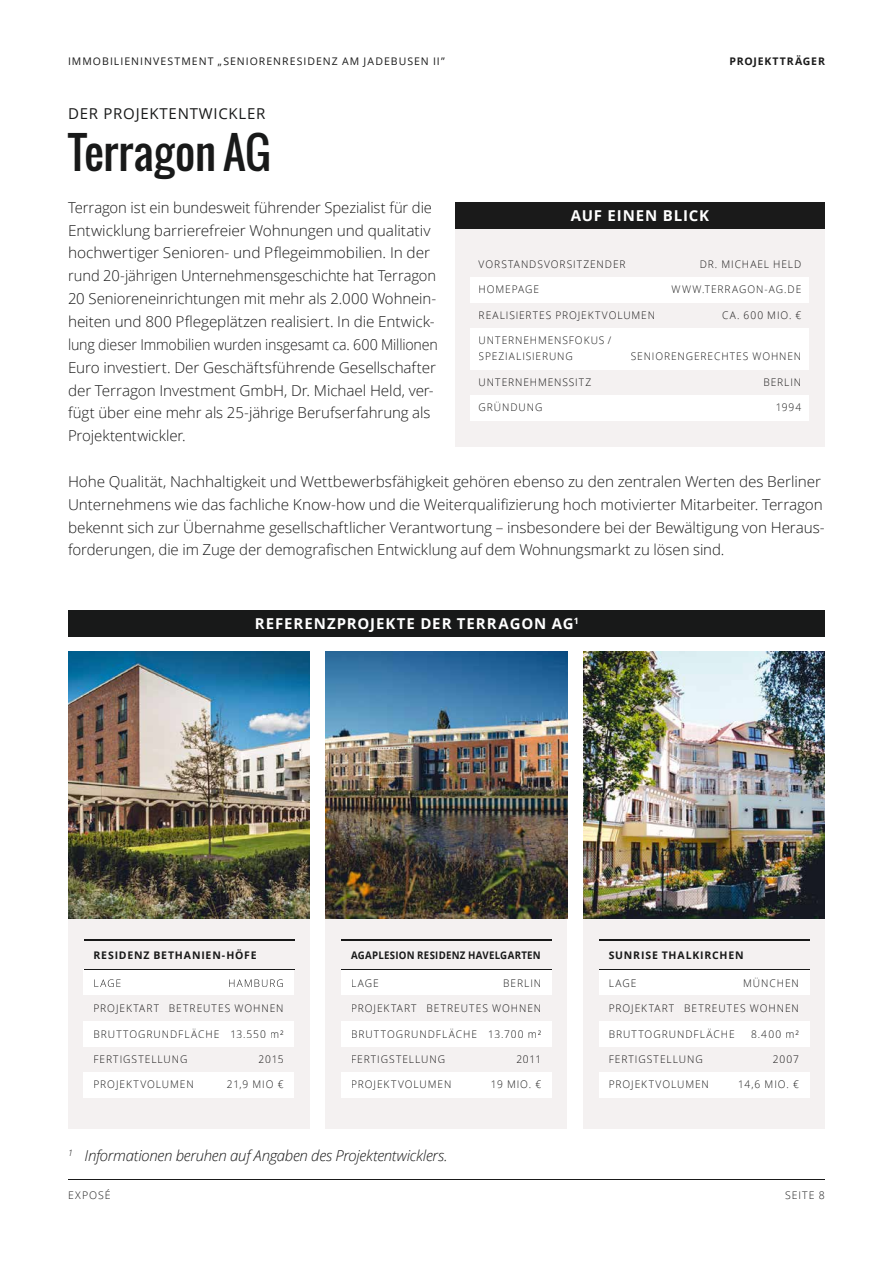
<style>
.page{position:relative;width:893px;height:1263px;background:#fff}
.page>*{position:absolute;margin:0;border:0;box-sizing:border-box;transform-origin:0 0}
.t1{font:43.5px "Oswald";letter-spacing:.005em;color:#181919}
.t2{font:300 15px/22.8px "Open Sans";letter-spacing:-.005em;color:#1a1a1a}
.t3{font:italic 300 15px "Open Sans";letter-spacing:-.02em;color:#1a1a1a}
.t4{font:700 15px "Open Sans";letter-spacing:.06em;color:#fff}
.t5{font:15px "Open Sans";letter-spacing:.05em;color:#181919}
.t6{font:300 10.5px/16.2px "Open Sans";letter-spacing:.095em;color:#191919}
.t7{font:300 10.5px "Open Sans";letter-spacing:.095em;color:#181717}
.t8{font:10.5px "Open Sans";letter-spacing:.095em;color:#1a1a1a}
.t9{font:700 10.5px "Open Sans";letter-spacing:.07em;color:#181919}
.t10{font:700 10.5px "Open Sans";letter-spacing:.03em;color:#181919;scale:.92 1}
.t11{font:700 10.5px "Open Sans";letter-spacing:.075em;color:#1a1a1a}
.t12{font:300 10.5px "Open Sans";letter-spacing:.1em;color:#1a1a1a}
</style>
<div class="page">
<hr style="left:68px;top:1178px;width:757px;height:1px;background:#1a1a1a">
<div style="left:455px;top:228px;width:370px;height:218px;background:#f4f1f1"></div>
<div style="left:471px;top:278px;width:338px;height:25px;background:#fff"></div>
<div style="left:471px;top:328px;width:338px;height:42px;background:#fff"></div>
<div style="left:471px;top:395px;width:338px;height:25px;background:#fff"></div>
<div style="left:455px;top:202px;width:370px;height:26px;background:#1a1a1a"></div>
<div style="left:68px;top:610px;width:757px;height:26px;background:#181919"></div>
<div style="left:68px;top:919px;width:242px;height:209px;background:#f4f1f1"></div>
<div style="left:326px;top:919px;width:241px;height:209px;background:#f4f1f1"></div>
<div style="left:583px;top:919px;width:242px;height:209px;background:#f4f1f1"></div>
<div style="left:84px;top:1072px;width:210px;height:25px;background:#fff"></div>
<div style="left:341px;top:1072px;width:211px;height:25px;background:#fff"></div>
<div style="left:599px;top:1072px;width:210px;height:25px;background:#fff"></div>
<div style="left:84px;top:969px;width:210px;height:26px;background:#fff"></div>
<div style="left:341px;top:969px;width:211px;height:26px;background:#fff"></div>
<div style="left:599px;top:969px;width:210px;height:26px;background:#fff"></div>
<div style="left:84px;top:1022px;width:210px;height:25px;background:#fff"></div>
<div style="left:341px;top:1022px;width:211px;height:25px;background:#fff"></div>
<div style="left:599px;top:1022px;width:210px;height:25px;background:#fff"></div>
<svg style="left:94px;top:979px;width:189px;height:8px"></svg>
<hr style="left:84px;top:969px;width:210px;height:1px;background:#181919">
<hr style="left:341px;top:969px;width:211px;height:1px;background:#181919">
<hr style="left:599px;top:969px;width:211px;height:1px;background:#181919">
<hr style="left:84px;top:939px;width:210px;height:2px;background:#181919">
<hr style="left:341px;top:939px;width:211px;height:2px;background:#181919">
<hr style="left:599px;top:939px;width:211px;height:2px;background:#181919">
<img style="left:68px;top:651px;width:242px;height:268px">
<img style="left:326px;top:651px;width:241px;height:268px">
<img style="left:583px;top:651px;width:242px;height:268px">
<p class="t8" style="left:68px;top:54px;width:378px">IMMOBILIENINVESTMENT „SENIORENRESIDENZ AM JADEBUSEN II”</p>
<p class="t5" style="left:68px;top:103px;width:199px">DER PROJEKTENTWICKLER</p>
<h1 class="t1" style="left:68px;top:120px;width:204px">Terragon AG</h1>
<p class="t11" style="left:729px;top:54px;width:97px">PROJEKTTRÄGER</p>
<p class="t2" style="left:68px;top:196px;width:371px">Terragon ist ein bundesweit führender Spezialist für die Entwicklung barrierefreier Wohnungen und qualitativ hochwertiger Senioren- und Pflegeimmobilien. In der rund 20-jährigen Unternehmensgeschichte hat Terragon 20 Senioreneinrichtungen mit mehr als 2.000 Wohnein&shy;heiten und 800 Pflegeplätzen realisiert. In die Entwick - lung dieser Immobilien wurden insgesamt ca. 600 Millionen Euro investiert. Der Geschäftsführende Gesellschafter der Terragon Investment GmbH, Dr. Michael Held, ver&shy;fügt über eine mehr als 25-jährige Berufserfahrung als Projektentwickler.</p>
<p class="t2" style="left:68px;top:470px;width:758px">Hohe Qualität, Nachhaltigkeit und Wettbewerbsfähigkeit gehören ebenso zu den zentralen Werten des Berliner Unternehmens wie das fachliche Know-how und die Weiterqualifizierung hoch motivierter Mitarbeiter. Terragon bekennt sich zur Übernahme gesellschaftlicher Verantwortung – insbesondere bei der Bewältigung von Heraus&shy;forderungen, die im Zuge der demografischen Entwicklung auf dem Wohnungsmarkt zu lösen sind.</p>
<p class="t4" style="left:571px;top:205px;width:140px">AUF EINEN BLICK</p>
<p class="t7" style="left:479px;top:257px;width:148px">VORSTANDSVORSITZENDER</p>
<p class="t7" style="left:700px;top:257px;width:103px">DR. MICHAEL HELD</p>
<p class="t6" style="left:479px;top:281px;width:62px">HOMEPAGE</p>
<p class="t6" style="left:672px;top:281px;width:131px">WWW.TERRAGON-AG.DE</p>
<p class="t7" style="left:479px;top:308px;width:178px">REALISIERTES PROJEKTVOLUMEN</p>
<p class="t7" style="left:722px;top:308px;width:81px">CA. 600 MIO. €</p>
<p class="t6" style="left:479px;top:332px;width:134px">UNTERNEHMENSFOKUS /<br>SPEZIALISIERUNG</p>
<p class="t6" style="left:631px;top:348px;width:172px">SENIORENGERECHTES WOHNEN</p>
<p class="t7" style="left:479px;top:375px;width:114px">UNTERNEHMENSSITZ</p>
<p class="t7" style="left:763px;top:375px;width:39px">BERLIN</p>
<p class="t6" style="left:479px;top:399px;width:65px">GRÜNDUNG</p>
<p class="t6" style="left:776px;top:399px;width:27px">1994</p>
<p class="t4" style="left:255px;top:613px;width:326px">REFERENZPROJEKTE DER TERRAGON AG<sup>1</sup></p>
<p class="t9" style="left:93px;top:948px;width:165px">RESIDENZ BETHANIEN-HÖFE</p>
<p class="t10" style="left:351px;top:948px;width:208px">AGAPLESION RESIDENZ HAVELGARTEN</p>
<p class="t9" style="left:609px;top:948px;width:136px">SUNRISE THALKIRCHEN</p>
<p class="t7" style="left:93px;top:1001px;width:192px">PROJEKTART BETREUTES WOHNEN</p>
<p class="t6" style="left:93px;top:1025px;width:192px">BRUTTOGRUNDFLÄCHE 13.550 m²</p>
<p class="t7" style="left:93px;top:1052px;width:96px">FERTIGSTELLUNG</p>
<p class="t7" style="left:259px;top:1052px;width:27px">2015</p>
<p class="t6" style="left:93px;top:1076px;width:102px">PROJEKTVOLUMEN</p>
<p class="t6" style="left:227px;top:1076px;width:58px">21,9 MIO €</p>
<p class="t6" style="left:351px;top:975px;width:29px">LAGE</p>
<p class="t6" style="left:503px;top:975px;width:40px">BERLIN</p>
<p class="t7" style="left:351px;top:1001px;width:192px">PROJEKTART BETREUTES WOHNEN</p>
<p class="t6" style="left:351px;top:1025px;width:192px">BRUTTOGRUNDFLÄCHE 13.700 m²</p>
<p class="t7" style="left:351px;top:1052px;width:96px">FERTIGSTELLUNG</p>
<p class="t7" style="left:516px;top:1052px;width:26px">2011</p>
<p class="t6" style="left:351px;top:1076px;width:102px">PROJEKTVOLUMEN</p>
<p class="t6" style="left:491px;top:1076px;width:52px">19 MIO. €</p>
<p class="t3" style="left:68px;top:1145px;width:381px"><sup>1</sup> Informationen beruhen auf Angaben des Projektentwicklers.</p>
<p class="t12" style="left:68px;top:1188px;width:44px">EXPOSÉ</p>
<p class="t6" style="left:609px;top:975px;width:29px">LAGE</p>
<p class="t6" style="left:743px;top:975px;width:57px">MÜNCHEN</p>
<p class="t7" style="left:609px;top:1001px;width:192px">PROJEKTART BETREUTES WOHNEN</p>
<p class="t6" style="left:609px;top:1025px;width:127px">BRUTTOGRUNDFLÄCHE</p>
<p class="t6" style="left:751px;top:1025px;width:49px">8.400 m²</p>
<p class="t7" style="left:609px;top:1052px;width:96px">FERTIGSTELLUNG</p>
<p class="t7" style="left:773px;top:1052px;width:28px">2007</p>
<p class="t6" style="left:609px;top:1076px;width:102px">PROJEKTVOLUMEN</p>
<p class="t6" style="left:738px;top:1076px;width:62px">14,6 MIO. €</p>
<p class="t12" style="left:785px;top:1188px;width:41px">SEITE 8</p>
</div>
